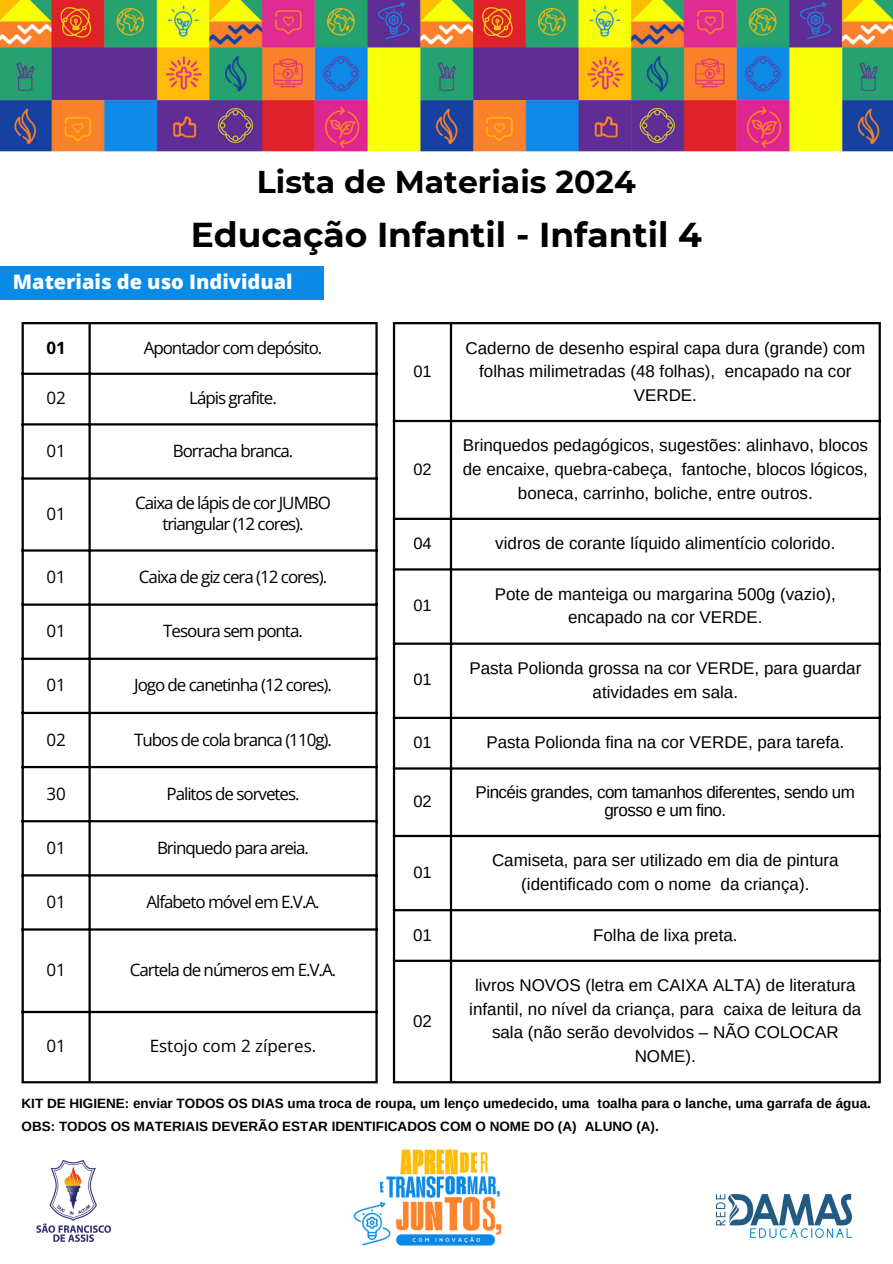
<style>
.page{position:relative;width:893px;height:1264px;background:#fff}
.page>*{position:absolute;margin:0;border:0;box-sizing:border-box;transform-origin:0 0}
.t1{font:700 34.5px "Montserrat";color:#000}
.t2{font:700 31.5px "Montserrat";color:#000}
.t3{font:800 19.95px "Open Sans";color:#fff}
.t4{font:16.95px/23.5px "Arimo";color:#000;text-align:center}
.t5{font:16.95px/21.3px "Open Sans";letter-spacing:-.06em;color:#000;text-align:center}
.t6{font:16.95px/18px "Arimo";letter-spacing:-.03em;color:#000;text-align:center}
.t7{font:16.95px "Open Sans";color:#000}
.t8{font:700 16.95px "Open Sans";color:#000}
.t9{font:16.5px "Arimo";color:#000}
.t10{font:700 13.5px "Arimo";color:#000}
</style>
<div class="page">
<img style="left:0;top:0;width:892px;height:1238px">
<div style="left:0;top:266px;width:324px;height:33px;background:#098ae7"></div>
<hr style="left:22px;top:324px;width:2px;height:757px;background:#000">
<hr style="left:88px;top:324px;width:3px;height:757px;background:#000">
<hr style="left:375px;top:324px;width:2px;height:757px;background:#000">
<hr style="left:22px;top:322px;width:355px;height:2px;background:#000">
<hr style="left:22px;top:372px;width:355px;height:3px;background:#000">
<hr style="left:22px;top:423px;width:355px;height:2px;background:#000">
<hr style="left:22px;top:477px;width:355px;height:2px;background:#000">
<hr style="left:22px;top:549px;width:355px;height:2px;background:#000">
<hr style="left:22px;top:603px;width:355px;height:2px;background:#000">
<hr style="left:22px;top:657px;width:355px;height:3px;background:#000">
<hr style="left:22px;top:711px;width:355px;height:3px;background:#000">
<hr style="left:22px;top:766px;width:355px;height:2px;background:#000">
<hr style="left:22px;top:820px;width:355px;height:2px;background:#000">
<hr style="left:22px;top:874px;width:355px;height:2px;background:#000">
<hr style="left:22px;top:928px;width:355px;height:2px;background:#000">
<hr style="left:22px;top:1010px;width:355px;height:3px;background:#000">
<hr style="left:22px;top:1081px;width:355px;height:2px;background:#000">
<hr style="left:393px;top:324px;width:2px;height:757px;background:#000">
<hr style="left:450px;top:324px;width:2px;height:757px;background:#000">
<hr style="left:878px;top:324px;width:2px;height:757px;background:#000">
<hr style="left:393px;top:322px;width:487px;height:2px;background:#000">
<hr style="left:393px;top:420px;width:487px;height:2px;background:#000">
<hr style="left:393px;top:517px;width:487px;height:3px;background:#000">
<hr style="left:393px;top:568px;width:487px;height:2px;background:#000">
<hr style="left:393px;top:642px;width:487px;height:2px;background:#000">
<hr style="left:393px;top:716px;width:487px;height:3px;background:#000">
<hr style="left:393px;top:767px;width:487px;height:2px;background:#000">
<hr style="left:393px;top:834px;width:487px;height:3px;background:#000">
<hr style="left:393px;top:909px;width:487px;height:2px;background:#000">
<hr style="left:393px;top:959px;width:487px;height:2px;background:#000">
<hr style="left:393px;top:1081px;width:487px;height:2px;background:#000">
<img style="left:716px;top:1194px;width:135px;height:43px">
<img style="left:9px;top:1157px;width:128px;height:85px">
<img style="left:339px;top:1106px;width:176px;height:140px">
<p class="t2" style="left:257px;top:163px;width:380px">Lista de Materiais 2024</p>
<p class="t1" style="left:191px;top:213px;width:513px">Educação Infantil - Infantil 4</p>
<p class="t3" style="left:13px;top:267px;width:281px">Materiais de uso Individual</p>
<p class="t8" style="left:46px;top:335px;width:21px">01</p>
<p class="t5" style="left:144px;top:336px;width:180px">Apontador com depósito.</p>
<p class="t5" style="left:46px;top:387px;width:21px">02</p>
<p class="t5" style="left:189px;top:387px;width:89px">Lápis grafite.</p>
<p class="t5" style="left:46px;top:440px;width:21px">01</p>
<p class="t5" style="left:173px;top:440px;width:122px">Borracha branca.</p>
<p class="t5" style="left:46px;top:503px;width:21px">01</p>
<p class="t5" style="left:135px;top:491px;width:197px">Caixa de lápis de cor JUMBO triangular (12 cores).</p>
<p class="t5" style="left:46px;top:566px;width:21px">01</p>
<p class="t5" style="left:139px;top:566px;width:190px">Caixa de giz cera (12 cores).</p>
<p class="t5" style="left:46px;top:620px;width:21px">01</p>
<p class="t5" style="left:163px;top:620px;width:141px">Tesoura sem ponta.</p>
<p class="t5" style="left:46px;top:674px;width:21px">01</p>
<p class="t5" style="left:134px;top:674px;width:199px">Jogo de canetinha (12 cores).</p>
<p class="t5" style="left:46px;top:728px;width:21px">02</p>
<p class="t5" style="left:134px;top:728px;width:199px">Tubos de cola branca (110g).</p>
<p class="t5" style="left:46px;top:782px;width:21px">30</p>
<p class="t5" style="left:166px;top:782px;width:135px">Palitos de sorvetes.</p>
<p class="t5" style="left:46px;top:836px;width:21px">01</p>
<p class="t5" style="left:157px;top:836px;width:153px">Brinquedo para areia.</p>
<p class="t5" style="left:46px;top:890px;width:21px">01</p>
<p class="t5" style="left:146px;top:890px;width:174px">Alfabeto móvel em E.V.A.</p>
<p class="t5" style="left:46px;top:958px;width:21px">01</p>
<p class="t5" style="left:130px;top:958px;width:208px">Cartela de números em E.V.A.</p>
<p class="t5" style="left:46px;top:1035px;width:21px">01</p>
<p class="t7" style="left:150px;top:1034px;width:168px">Estojo com 2 zíperes.</p>
<p class="t9" style="left:413px;top:362px;width:20px">01</p>
<p class="t9" style="left:413px;top:460px;width:20px">02</p>
<p class="t4" style="left:465px;top:336px;width:401px">Caderno de desenho espiral capa dura (grande) com folhas milimetradas (48 folhas), encapado na cor<br>VERDE.</p>
<p class="t4" style="left:462px;top:433px;width:407px">Brinquedos pedagógicos, sugestões: alinhavo, blocos de encaixe, quebra-cabeça, fantoche, blocos lógicos, boneca, carrinho, boliche, entre outros.</p>
<p class="t9" style="left:413px;top:534px;width:20px">04</p>
<p class="t4" style="left:495px;top:531px;width:341px">vidros de corante líquido alimentício colorido.</p>
<p class="t9" style="left:413px;top:596px;width:20px">01</p>
<p class="t9" style="left:413px;top:670px;width:20px">01</p>
<p class="t4" style="left:495px;top:582px;width:342px">Pote de manteiga ou margarina 500g (vazio), encapado na cor VERDE.</p>
<p class="t4" style="left:469px;top:656px;width:393px">Pasta Polionda grossa na cor VERDE, para guardar atividades em sala.</p>
<p class="t9" style="left:413px;top:733px;width:20px">01</p>
<p class="t4" style="left:486px;top:730px;width:359px">Pasta Polionda fina na cor VERDE, para tarefa.</p>
<p class="t9" style="left:413px;top:791px;width:20px">02</p>
<p class="t6" style="left:475px;top:782px;width:381px">Pincéis grandes, com tamanhos diferentes, sendo um grosso e um fino.</p>
<p class="t9" style="left:413px;top:862px;width:20px">01</p>
<p class="t4" style="left:492px;top:848px;width:348px">Camiseta, para ser utilizado em dia de pintura (identificado com o nome da criança).</p>
<p class="t4" style="left:413px;top:922px;width:20px">01</p>
<p class="t4" style="left:593px;top:922px;width:146px">Folha de lixa preta.</p>
<p class="t4" style="left:413px;top:1009px;width:20px">02</p>
<p class="t4" style="left:469px;top:973px;width:393px">livros NOVOS (letra em CAIXA ALTA) de literatura infantil, no nível da criança, para caixa de leitura da sala (não serão devolvidos – NÃO COLOCAR NOME).</p>
<p class="t10" style="left:22px;top:1095px;width:850px">KIT DE HIGIENE: enviar TODOS OS DIAS uma troca de roupa, um lenço umedecido, uma toalha para o lanche, uma garrafa de água.</p>
<p class="t10" style="left:22px;top:1118px;width:638px">OBS: TODOS OS MATERIAIS DEVERÃO ESTAR IDENTIFICADOS COM O NOME DO (A) ALUNO (A).</p>
</div>
